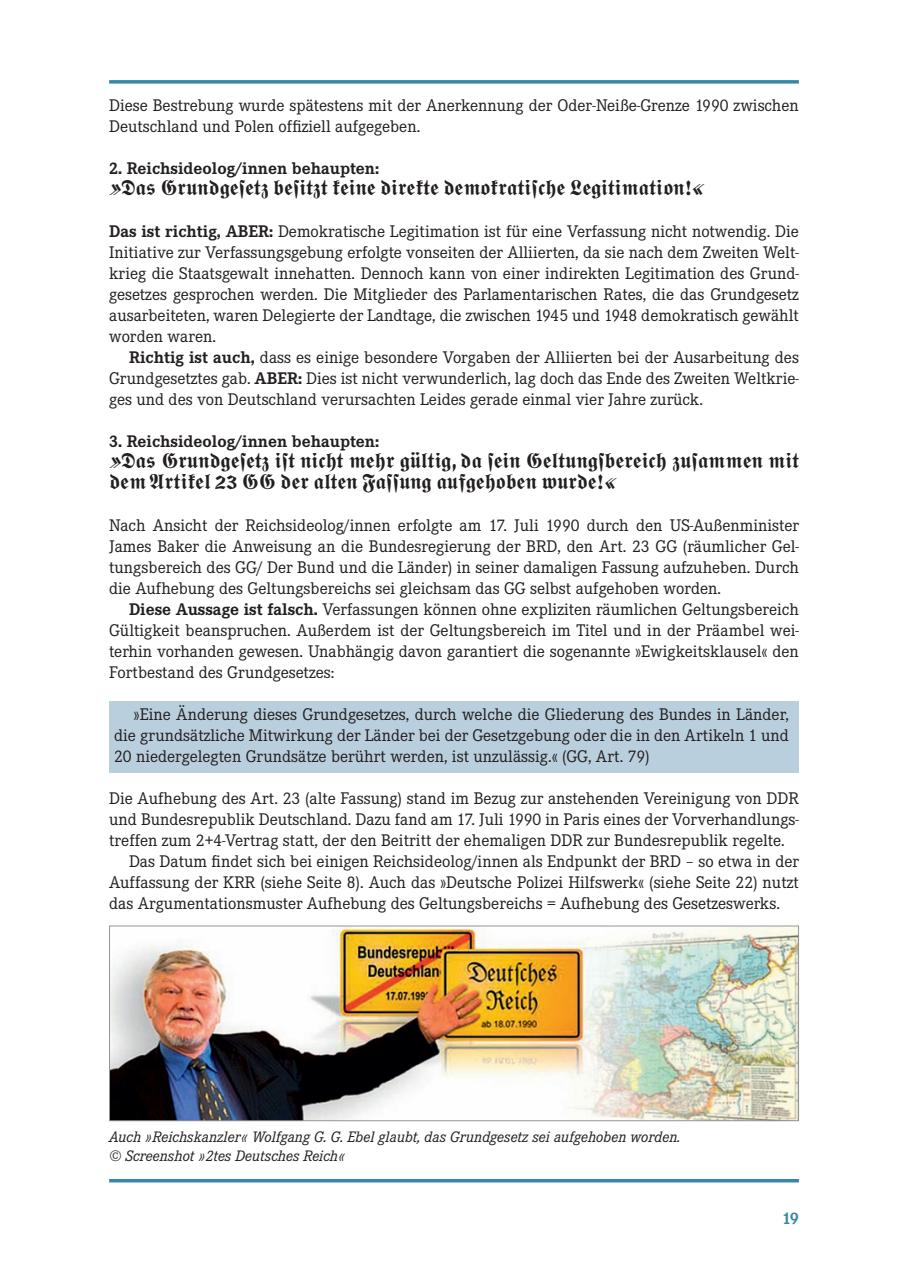
<style>
.page{position:relative;width:918px;height:1265px;background:#fff}
.page>*{position:absolute;margin:0;border:0;box-sizing:border-box;transform-origin:0 0}
.t1{font:21px/21px "Wittenberger Fraktur MT Bd Dfr";color:#231f20}
.t2{font:17.5px/21px "Corporate E";color:#231f20;text-align:justify}
.t3{font:700 17.5px "Corporate E";color:#231f20}
.t4{font:700 17.5px "Corporate E";color:#3588ac}
.t5{font:italic 15.75px/19.2px "Corporate E";color:#231f20}
.s1{font-family:"Wittenberger Fraktur";font-weight:700}
.s2{font-weight:700}
</style>
<div class="page">
<svg style="left:109px;top:80px;width:690px;height:4px;background:#4d96b6"></svg>
<hr style="left:109px;top:1179px;width:690px;height:3px;background:#3588ac">
<div style="left:109px;top:701px;width:690px;height:72px;background:#bacfde"></div>
<img style="left:111px;top:928px;width:686px;height:191px">
<div style="left:109px;top:926px;width:690px;height:195px;border:1px solid #939598"></div>
<p class="t2" style="left:109px;top:95px;width:691px">Diese Bestrebung wurde spätestens mit der Anerkennung der Oder-Neiße-Grenze 1990 zwischen<br>Deutschland und Polen offiziell aufgegeben.</p>
<p class="t3" style="left:109px;top:159px;width:271px">2. Reichsideolog/innen behaupten:</p>
<p class="t1" style="left:109px;top:178px;width:596px">»Da<span class="s1">s</span> Grundgesetz besitzt keine direkte demokratische Legitimation!«</p>
<p class="t2" style="left:109px;top:221px;width:691px"><span class="s2">Das ist richtig, ABER:</span> Demokratische Legitimation ist für eine Verfassung nicht notwendig. Die Initiative zur Verfassungsgebung erfolgte vonseiten der Alliierten, da sie nach dem Zweiten Welt&shy;krieg die Staatsgewalt innehatten. Dennoch kann von einer indirekten Legitimation des Grund&shy;gesetzes gesprochen werden. Die Mitglieder des Parlamentarischen Rates, die das Grundgesetz ausarbeiteten, waren Delegierte der Landtage, die zwischen 1945 und 1948 demokratisch gewählt worden waren.</p>
<p class="t2" style="left:109px;top:347px;width:691px;text-indent:20px"><span class="s2">Richtig ist auch,</span> dass es einige besondere Vorgaben der Alliierten bei der Ausarbeitung des Grundgesetztes gab. <span class="s2">ABER:</span> Dies ist nicht verwunderlich, lag doch das Ende des Zweiten Weltkrie&shy;ges und des von Deutschland verursachten Leides gerade einmal vier Jahre zurück.</p>
<p class="t3" style="left:109px;top:432px;width:271px">3. Reichsideolog/innen behaupten:</p>
<p class="t1" style="left:109px;top:451px;width:691px">»Da<span class="s1">s</span> Grundgesetz ist nicht mehr gültig, da sein Geltungsbereich zusammen mit dem Artikel 23 GG der alten Fassung aufgehoben wurde!«</p>
<p class="t2" style="left:109px;top:515px;width:691px">Nach Ansicht der Reichsideolog/innen erfolgte am 17. Juli 1990 durch den US-Außenminister James Baker die Anweisung an die Bundesregierung der BRD, den Art. 23 GG (räumlicher Gel&shy;tungsbereich des GG/ Der Bund und die Länder) in seiner damaligen Fassung aufzuheben. Durch die Aufhebung des Geltungsbereichs sei gleichsam das GG selbst aufgehoben worden.</p>
<p class="t2" style="left:109px;top:599px;width:691px;text-indent:20px"><span class="s2">Diese Aussage ist falsch.</span> Verfassungen können ohne expliziten räumlichen Geltungsbereich Gültigkeit beanspruchen. Außerdem ist der Geltungsbereich im Titel und in der Präambel wei&shy;terhin vorhanden gewesen. Unabhängig davon garantiert die sogenannte »Ewigkeitsklausel« den Fortbestand des Grundgesetzes:</p>
<p class="t2" style="left:114px;top:704px;width:676px;text-indent:20px">»Eine Änderung dieses Grundgesetzes, durch welche die Gliederung des Bundes in Länder, die grundsätzliche Mitwirkung der Länder bei der Gesetzgebung oder die in den Artikeln 1 und 20 niedergelegten Grundsätze berührt werden, ist unzulässig.« (GG, Art. 79)</p>
<p class="t2" style="left:109px;top:788px;width:691px">Die Aufhebung des Art. 23 (alte Fassung) stand im Bezug zur anstehenden Vereinigung von DDR</p>
<p class="t2" style="left:109px;top:809px;width:691px">und Bundesrepublik Deutschland. Dazu fand am 17. Juli 1990 in Paris eines der Vorverhandlungs-</p>
<p class="t2" style="left:109px;top:830px;width:677px">treffen zum 2+4-Vertrag statt, der den Beitritt der ehemaligen DDR zur Bundesrepublik regelte.</p>
<p class="t2" style="left:129px;top:851px;width:671px">Das Datum findet sich bei einigen Reichsideolog/innen als Endpunkt der BRD – so etwa in der</p>
<p class="t2" style="left:109px;top:872px;width:691px">Auffassung der KRR (siehe Seite 8). Auch das »Deutsche Polizei Hilfswerk« (siehe Seite 22) nutzt</p>
<p class="t2" style="left:109px;top:893px;width:672px">das Argumentationsmuster Aufhebung des Geltungsbereichs = Aufhebung des Gesetzeswerks.</p>
<p class="t5" style="left:109px;top:1127px;width:573px">Auch »Reichskanzler« Wolfgang G. G. Ebel glaubt, das Grundgesetz sei aufgehoben worden. © Screenshot »2tes Deutsches Reich«</p>
<p class="t4" style="left:782px;top:1209px;width:18px">19</p>
</div>
